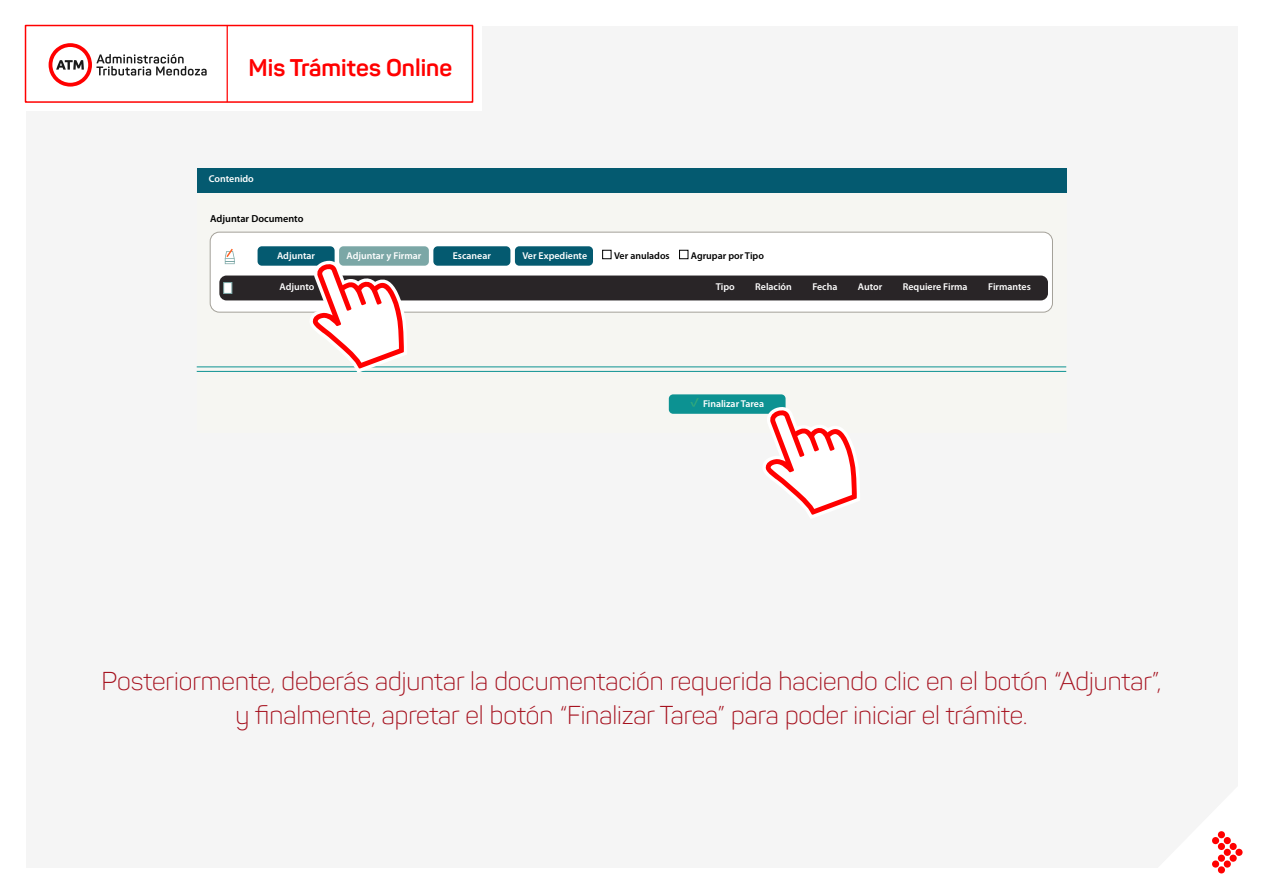
<style>
.page{position:relative;width:1263px;height:893px;background:#fff}
.page>*{position:absolute;margin:0;border:0;box-sizing:border-box;transform-origin:0 0}
.t1{font:300 25.5px/34.5px "Panton";color:#a5101d;text-align:center}
.t2{font:700 23.85px "Panton";color:#f00}
.t3{font:600 10.2px "Myriad Pro";color:#000}
.t4{font:600 9.9px "Myriad Pro";color:#fff}
.t5{font:600 9.9px "Myriad Pro";color:#000}
</style>
<div class="page">
<div style="left:26px;top:26px;width:1211px;height:841px;background:#f5f5f5"></div>
<svg style="left:1212px;top:831px;width:31px;height:43px"></svg>
<div style="left:0;top:0;width:481px;height:111px;background:#fff"></div>
<svg style="left:49px;top:43px;width:158px;height:44px"></svg>
<hr style="left:227px;top:26px;width:1px;height:76px;background:#f00">
<div style="left:25px;top:25px;width:448px;height:78px;border:2px solid #f00"></div>
<div style="left:197px;top:169px;width:869px;height:24px;background:#045a70"></div>
<div style="left:210px;top:232px;width:842px;height:80px;background:#fff;border-radius:9px"></div>
<div style="left:210px;top:232px;width:843px;height:81px;border:1px solid #a4a199;border-radius:9px"></div>
<div style="left:258px;top:246px;width:77px;height:20px;background:#045a70;border-radius:4px"></div>
<div style="left:669px;top:394px;width:116px;height:20px;background:#0c9292;border-radius:4px"></div>
<svg style="left:690px;top:398px;width:9px;height:9px"></svg>
<div style="left:433px;top:246px;width:77px;height:20px;background:#045a70;border-radius:4px"></div>
<div style="left:339px;top:246px;width:90px;height:20px;background:#7ba7a6;border-radius:4px"></div>
<div style="left:515px;top:246px;width:78px;height:20px;background:#045a70;border-radius:4px"></div>
<div style="left:602px;top:250px;width:9px;height:9px;border:1px solid #000"></div>
<div style="left:679px;top:250px;width:9px;height:9px;border:1px solid #000"></div>
<svg style="left:225px;top:249px;width:10px;height:15px"></svg>
<div style="left:219px;top:276px;width:829px;height:24px;background:#292527;border-radius:7px"></div>
<div style="left:223px;top:282px;width:9px;height:12px;background:#fff;border:1px solid #7ba7a6"></div>
<hr style="left:197px;top:371px;width:869px;height:1px;background:#0c9292">
<hr style="left:197px;top:366px;width:869px;height:1px;background:#0c9292">
<svg style="left:762px;top:405px;width:95px;height:110px"></svg>
<svg style="left:309px;top:259px;width:98px;height:113px"></svg>
<p class="t2" style="left:248px;top:52px;width:205px">Mis Trámites Online</p>
<p class="t4" style="left:209px;top:174px;width:46px">Contenido</p>
<p class="t3" style="left:210px;top:213px;width:95px">Adjuntar Documento</p>
<p class="t4" style="left:277px;top:250px;width:39px">Adjuntar</p>
<p class="t4" style="left:347px;top:250px;width:76px">Adjuntar y Firmar</p>
<p class="t4" style="left:453px;top:250px;width:40px">Escanear</p>
<p class="t4" style="left:522px;top:250px;width:66px">Ver Expediente</p>
<p class="t5" style="left:614px;top:250px;width:57px">Ver anulados</p>
<p class="t5" style="left:691px;top:250px;width:74px">Agrupar por Tipo</p>
<p class="t4" style="left:280px;top:281px;width:36px">Adjunto</p>
<p class="t4" style="left:716px;top:281px;width:20px">Tipo</p>
<p class="t4" style="left:755px;top:281px;width:38px">Relación</p>
<p class="t4" style="left:812px;top:281px;width:27px">Fecha</p>
<p class="t4" style="left:858px;top:281px;width:26px">Autor</p>
<p class="t4" style="left:903px;top:281px;width:66px">Requiere Firma</p>
<p class="t4" style="left:988px;top:281px;width:44px">Firmantes</p>
<p class="t4" style="left:703px;top:398px;width:63px">Finalizar Tarea</p>
<p class="t1" style="left:102px;top:663px;width:1061px">Posteriormente, deberás adjuntar la documentación requerida haciendo clic en el botón “Adjuntar”, y finalmente, apretar el botón “Finalizar Tarea” para poder iniciar el trámite.</p>
</div>
